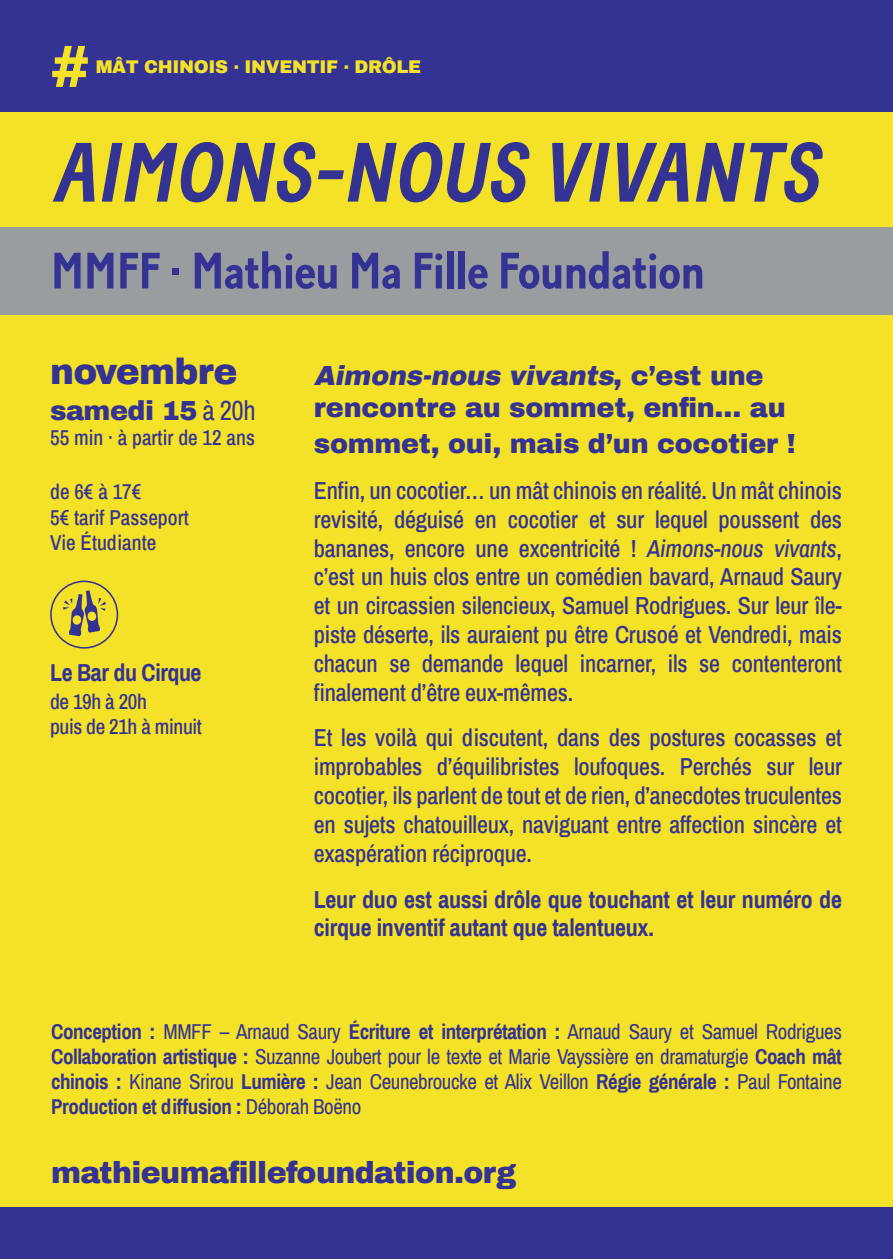
<style>
.page{position:relative;width:893px;height:1259px;background:#fff}
.page>*{position:absolute;margin:0;border:0;box-sizing:border-box;transform-origin:0 0}
.t1{font:italic 700 83.7px "Baton";color:#343293}
.t2{font:900 57.6px "Archivo";color:#f4e228}
.t3{font:700 51px "Baton";color:#343293}
.t4{font:900 36px "Archivo";letter-spacing:-.02em;color:#343293}
.t5{font:900 30px "Archivo";letter-spacing:-.02em;color:#343293}
.t6{font:900 27px/32.4px "Archivo";letter-spacing:-.01em;color:#343293}
.t7{font:500 24px/28.8px "Archivo Narrow";letter-spacing:-.01em;color:#343293;text-align:justify}
.t8{font:700 24px/28.8px "Archivo Narrow";letter-spacing:-.01em;color:#343293}
.t9{font:21px/25.2px "Archivo Narrow";letter-spacing:-.02em;color:#343293;text-align:justify}
.t10{font:500 21px/25.2px "Archivo Narrow";color:#343293}
.t11{font:500 21px/25.2px "Archivo Narrow";letter-spacing:-.02em;color:#343293}
.t12{font:900 18px "Archivo";letter-spacing:-.02em;color:#f4e228}
.s1{font-family:"Archivo Narrow";font-weight:400}
.s2{font-style:italic}
.s3{font-weight:700}
</style>
<div class="page">
<div style="left:0;top:0;width:893px;height:1246px;background:#f4e228"></div>
<hr style="left:892px;top:0;width:1px;height:1259px;background:#040503">
<div style="left:0;top:1208px;width:893px;height:51px;background:#343293"></div>
<div style="left:0;top:0;width:893px;height:111px;background:#343293"></div>
<div style="left:0;top:228px;width:893px;height:87px;background:#999da0"></div>
<svg style="left:50px;top:580px;width:68px;height:68px"></svg>
<p class="t2" style="left:51px;top:31px;width:40px">#</p>
<p class="t12" style="left:96px;top:56px;width:327px">MÂT CHINOIS · INVENTIF · DRÔLE</p>
<p class="t1" style="left:52px;top:123px;width:785px">AIMONS-NOUS VIVANTS</p>
<p class="t3" style="left:51px;top:241px;width:655px">MMFF · Mathieu Ma Fille Foundation</p>
<p class="t4" style="left:50px;top:350px;width:189px">novembre</p>
<p class="t6" style="left:50px;top:394px;width:207px">samedi 15 <span class="s1">à 20h</span></p>
<p class="t10" style="left:50px;top:424px;width:206px">55 min · à partir de 12 ans</p>
<p class="t10" style="left:50px;top:478px;width:93px">de 6€ à 17€</p>
<p class="t10" style="left:50px;top:504px;width:140px">5€ tarif Passeport<br>Vie Étudiante</p>
<p class="t8" style="left:50px;top:657px;width:153px">Le Bar du Cirque</p>
<p class="t11" style="left:50px;top:688px;width:153px">de 19h à 20h<br>puis de 21h à minuit</p>
<p class="t6" style="left:314px;top:359px;width:473px"><span class="s2">Aimons-nous vivants</span>, c ’ e s t u n e rencontre au sommet, enfin… au</p>
<p class="t6" style="left:314px;top:427px;width:483px">sommet, oui, mais d’un cocotier !</p>
<p class="t7" style="left:314px;top:475px;width:530px">Enfin, un cocotier… un mât chinois en réalité. Un mât chinois revisité, déguisé en cocotier et sur lequel poussent des bananes, encore une excentricité ! <span class="s2">Aimons-nous vivants</span>, c’est un huis clos entre un comédien bavard, Arnaud Saury et un circassien silencieux, Samuel Rodrigues. Sur leur île&shy;piste déserte, ils auraient pu être Crusoé et Vendredi, mais chacun se demande lequel incarner, ils se contenteront finalement d’être eux-mêmes.</p>
<p class="t7" style="left:314px;top:723px;width:530px">Et les voilà qui discutent, dans des postures cocasses et improbables d’équilibristes loufoques. Perchés sur leur cocotier, ils parlent de tout et de rien, d’anecdotes truculentes en sujets chatouilleux, naviguant entre affection sincère et exaspération réciproque.</p>
<p class="t8" style="left:314px;top:883px;width:530px">Leur duo est aussi drôle que touchant et leur numéro de cirque inventif autant que talentueux.</p>
<p class="t9" style="left:51px;top:1018px;width:792px"><span class="s3">Conception :</span> MMFF – Arnaud Saury <span class="s3">Écriture et interprétation :</span> Arnaud Saury et Samuel Rodrigues <span class="s3">Collaboration artistique :</span> Suzanne Joubert pour le texte et Marie Vayssière en dramaturgie <span class="s3">Coach mât chinois :</span> Kinane Srirou <span class="s3">Lumière :</span> Jean Ceunebroucke et Alix Veillon <span class="s3">Régie générale :</span> Paul Fontaine <span class="s3">Production et diffusion :</span> Déborah Boëno</p>
<p class="t5" style="left:51px;top:1154px;width:467px">mathieumafillefoundation.org</p>
</div>
